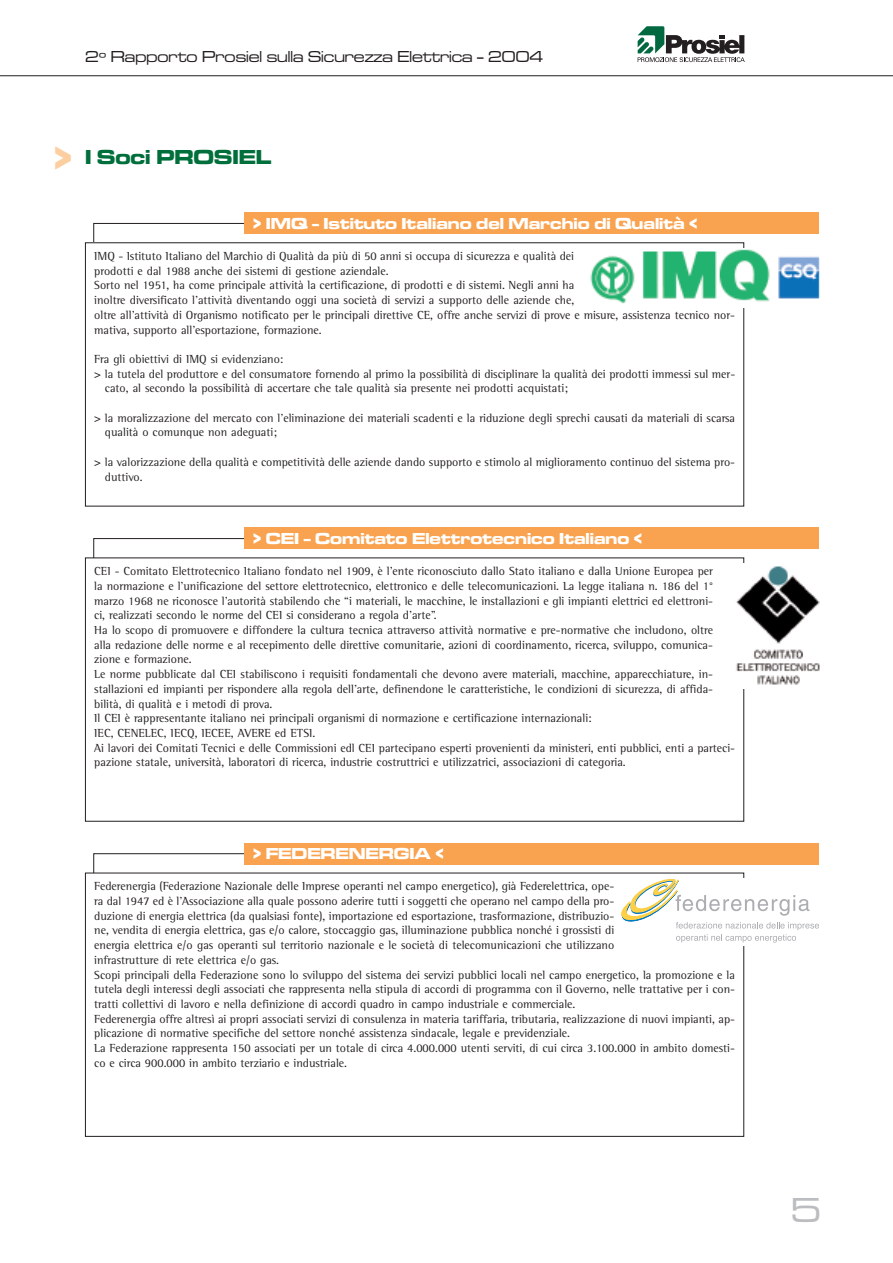
<style>
.page{position:relative;width:893px;height:1263px;background:#fff}
.page>*{position:absolute;margin:0;border:0;box-sizing:border-box;transform-origin:0 0}
.t1{font:36px "Microgramma D Medi Exte";color:#bcbdc0}
.t2{font:36px "Microgramma D Bold Exte";color:#fdce9f}
.t3{font:21px "Microgramma D Bold Exte";color:#006f3c}
.t4{font:16.5px "Microgramma D Bold Exte";color:#fff}
.t5{font:16.5px "Microgramma D Medi Exte";color:#231f20}
.t6{font:12px/14.7px "Rotis Semi Serif";color:#231f20}
</style>
<div class="page">
<hr style="left:0;top:75px;width:892px;height:1px;background:#231f20">
<svg style="left:638px;top:26px;width:107px;height:36px"></svg>
<svg style="left:93px;top:853px;width:368px;height:20px"></svg>
<div style="left:85px;top:873px;width:659px;height:264px;border:1px solid #231f20"></div>
<div style="left:244px;top:843px;width:575px;height:21px;background:#f9a350"></div>
<svg style="left:93px;top:223px;width:151px;height:19px"></svg>
<div style="left:244px;top:213px;width:575px;height:21px;background:#f9a350"></div>
<div style="left:616px;top:878px;width:209px;height:68px;background:#fff"></div>
<svg style="left:622px;top:879px;width:197px;height:64px"></svg>
<svg style="left:93px;top:538px;width:151px;height:19px"></svg>
<div style="left:244px;top:528px;width:575px;height:21px;background:#f9a350"></div>
<img style="left:736px;top:566px;width:84px;height:119px">
<img style="left:590px;top:249px;width:230px;height:55px">
<h3 class="t5" style="left:85px;top:47px;width:460px">2º Rapporto Prosiel sulla Sicurezza Elettrica - 2004</h3>
<h1 class="t2" style="left:54px;top:136px;width:19px">&gt;</h1>
<h2 class="t3" style="left:85px;top:145px;width:188px">I Soci PROSIEL</h2>
<h3 class="t4" style="left:253px;top:214px;width:446px">&gt; IMQ - Istituto Italiano del Marchio di Qualità &lt;</h3>
<p class="t6" style="left:94px;top:250px;width:642px">IMQ - Istituto Italiano del Marchio di Qualità da più di 50 anni si occupa di sicurezza e qualità dei<br>prodotti e dal 1988 anche dei sistemi di gestione aziendale.<br>Sorto nel 1951, ha come principale attività la certificazione, di prodotti e di sistemi. Negli anni ha<br>inoltre diversificato l’attività diventando oggi una società di servizi a supporto delle aziende che,<br>oltre all’attività di Organismo notificato per le principali direttive CE, offre anche servizi di prove e misure, assistenza tecnico nor&shy;mativa, supporto all’esportazione, formazione.</p>
<p class="t6" style="left:94px;top:353px;width:191px">Fra gli obiettivi di IMQ si evidenziano:</p>
<p class="t6" style="left:94px;top:367px;width:642px">&gt; la tutela del produttore e del consumatore fornendo al primo la possibilità di disciplinare la qualità dei prodotti immessi sul mer-</p>
<p class="t6" style="left:105px;top:382px;width:464px">cato, al secondo la possibilità di accertare che tale qualità sia presente nei prodotti acquistati;</p>
<p class="t6" style="left:105px;top:412px;width:632px;text-indent:-11px">&gt; la moralizzazione del mercato con l’eliminazione dei materiali scadenti e la riduzione degli sprechi causati da materiali di scarsa qualità o comunque non adeguati;</p>
<p class="t6" style="left:105px;top:456px;width:632px;text-indent:-11px">&gt; la valorizzazione della qualità e competitività delle aziende dando supporto e stimolo al miglioramento continuo del sistema pro&shy;duttivo.</p>
<h3 class="t4" style="left:253px;top:529px;width:391px">&gt; CEI - Comitato Elettrotecnico Italiano &lt;</h3>
<p class="t6" style="left:94px;top:565px;width:642px">CEI - Comitato Elettrotecnico Italiano fondato nel 1909, è l’ente riconosciuto dallo Stato italiano e dalla Unione Europea per<br>la normazione e l’unificazione del settore elettrotecnico, elettronico e delle telecomunicazioni. La legge italiana n. 186 del 1° marzo 1968 ne riconosce l’autorità stabilendo che “i materiali, le macchine, le installazioni e gli impianti elettrici ed elettroni-<br>ci, realizzati secondo le norme del CEI si considerano a regola d’arte”.<br>Ha lo scopo di promuovere e diffondere la cultura tecnica attraverso attività normative e pre-normative che includono, oltre<br>alla redazione delle norme e al recepimento delle direttive comunitarie, azioni di coordinamento, ricerca, sviluppo, comunica&shy;zione e formazione.<br>Le norme pubblicate dal CEI stabiliscono i requisiti fondamentali che devono avere materiali, macchine, apparecchiature, in&shy;stallazioni ed impianti per rispondere alla regola dell’arte, definendone le caratteristiche, le condizioni di sicurezza, di affida&shy;bilità, di qualità e i metodi di prova.<br>Il CEI è rappresentante italiano nei principali organismi di normazione e certificazione internazionali:<br>IEC, CENELEC, IECQ, IECEE, AVERE ed ETSI.<br>Ai lavori dei Comitati Tecnici e delle Commissioni edl CEI partecipano esperti provenienti da ministeri, enti pubblici, enti a parteci&shy;pazione statale, università, laboratori di ricerca, industrie costruttrici e utilizzatrici, associazioni di categoria.</p>
<h3 class="t4" style="left:253px;top:844px;width:192px">&gt; FEDERENERGIA &lt;</h3>
<p class="t6" style="left:94px;top:880px;width:642px">Federenergia (Federazione Nazionale delle Imprese operanti nel campo energetico), già Federelettrica, ope-<br>ra dal 1947 ed è l’Associazione alla quale possono aderire tutti i soggetti che operano nel campo della pro-<br>duzione di energia elettrica (da qualsiasi fonte), importazione ed esportazione, trasformazione, distribuzio-<br>ne, vendita di energia elettrica, gas e/o calore, stoccaggio gas, illuminazione pubblica nonché i grossisti di<br>energia elettrica e/o gas operanti sul territorio nazionale e le società di telecomunicazioni che utilizzano<br>infrastrutture di rete elettrica e/o gas.<br>Scopi principali della Federazione sono lo sviluppo del sistema dei servizi pubblici locali nel campo energetico, la promozione e la tutela degli interessi degli associati che rappresenta nella stipula di accordi di programma con il Governo, nelle trattative per i con&shy;tratti collettivi di lavoro e nella definizione di accordi quadro in campo industriale e commerciale.<br>Federenergia offre altresì ai propri associati servizi di consulenza in materia tariffaria, tributaria, realizzazione di nuovi impianti, ap&shy;plicazione di normative specifiche del settore nonché assistenza sindacale, legale e previdenziale.<br>La Federazione rappresenta 150 associati per un totale di circa 4.000.000 utenti serviti, di cui circa 3.100.000 in ambito domesti&shy;co e circa 900.000 in ambito terziario e industriale.</p>
<h1 class="t1" style="left:791px;top:1188px;width:31px">5</h1>
</div>
